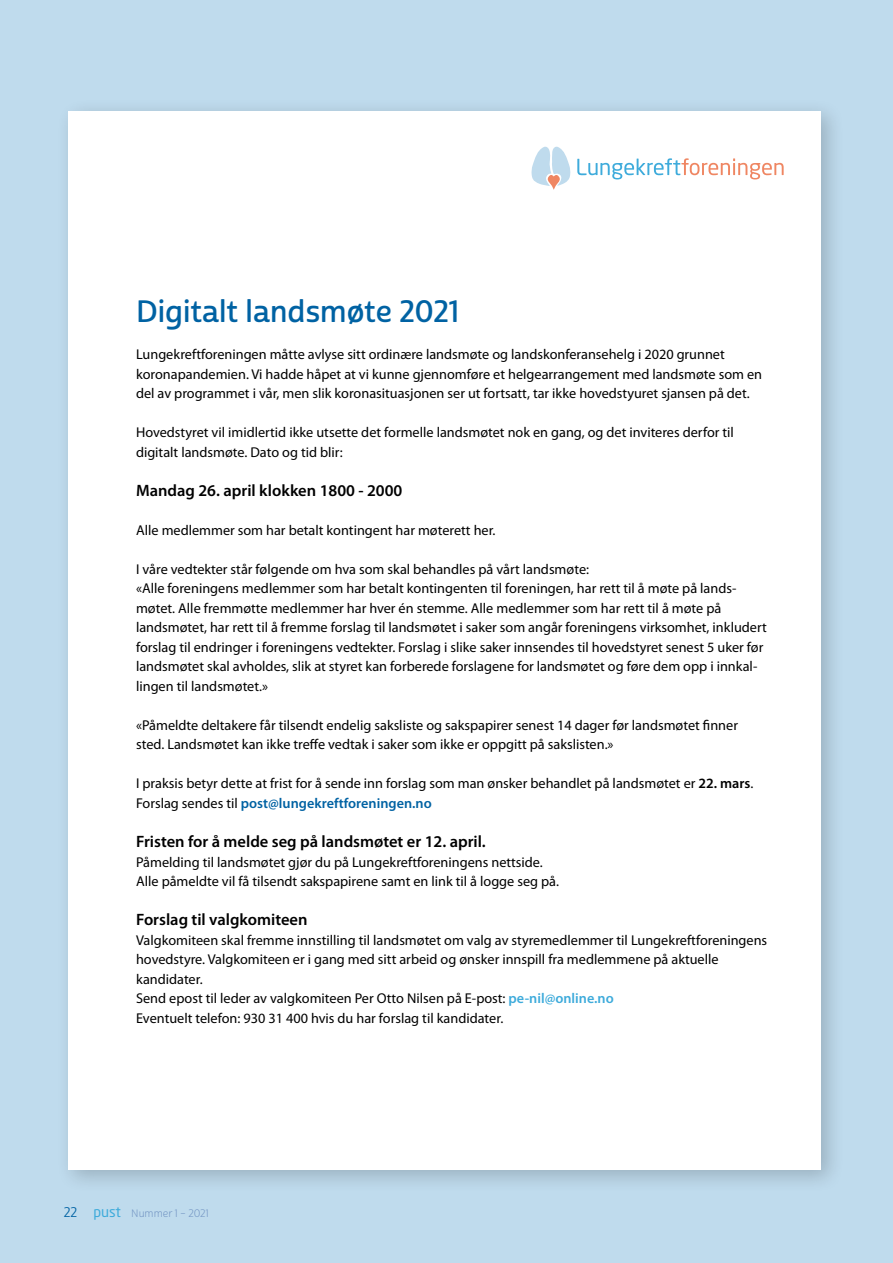
<style>
.page{position:relative;width:893px;height:1263px;background:#bfdbed}
.page>*{position:absolute;margin:0;border:0;box-sizing:border-box;transform-origin:0 0}
.t1{font:30px "Cabrito Sans Nor Dem";color:#0062a3}
.t2{font:600 16.5px "Myriad Pro";color:#000}
.t3{font:14.25px/19.5px "Myriad Pro";color:#000}
.t4{font:10.5px "Cabrito Sans Nor Boo";color:#7294c3}
.s1{font-weight:600}
.s2{font-weight:600;color:#0062a3}
.s3{font-weight:600;color:#3eabdb}
.s4{font-family:"Cabrito Sans Nor Reg";font-size:13.5px;color:#0062a3}
.s5{font-family:"Neo Sans W1 G";font-size:14.25px;color:#3eabdb}
</style>
<div class="page">
<div style="left:55px;top:98px;width:790px;height:1096px;background:#000;opacity:.2"></div>
<div style="left:68px;top:111px;width:753px;height:1058px;background:#fff"></div>
<svg style="left:531px;top:147px;width:40px;height:43px"></svg>
<svg style="left:577px;top:158px;width:207px;height:21px"></svg>
<h1 class="t1" style="left:136px;top:293px;width:325px">Digitalt landsmøte 2021</h1>
<p class="t3" style="left:136px;top:345px;width:628px">Lungekreftforeningen måtte avlyse sitt ordinære landsmøte og landskonferansehelg i 2020 grunnet koronapandemien. Vi hadde håpet at vi kunne gjennomføre et helgearrangement med landsmøte som en del av programmet i vår, men slik koronasituasjonen ser ut fortsatt, tar ikke hovedstyuret sjansen på det.</p>
<p class="t3" style="left:136px;top:423px;width:599px">Hovedstyret vil imidlertid ikke utsette det formelle landsmøtet nok en gang, og det inviteres derfor til digitalt landsmøte. Dato og tid blir:</p>
<p class="t2" style="left:136px;top:481px;width:268px">Mandag 26. april klokken 1800 - 2000</p>
<p class="t3" style="left:136px;top:521px;width:361px">Alle medlemmer som har betalt kontingent har møterett her.</p>
<p class="t3" style="left:136px;top:560px;width:632px">I våre vedtekter står følgende om hva som skal behandles på vårt landsmøte:<br>«Alle foreningens medlemmer som har betalt kontingenten til foreningen, har rett til å møte på lands&shy;møtet. Alle fremmøtte medlemmer har hver én stemme. Alle medlemmer som har rett til å møte på landsmøtet, har rett til å fremme forslag til landsmøtet i saker som angår foreningens virksomhet, inkludert forslag til endringer i foreningens vedtekter. Forslag i slike saker innsendes til hovedstyret senest 5 uker før landsmøtet skal avholdes, slik at styret kan forberede forslagene for landsmøtet og føre dem opp i innkal&shy;lingen til landsmøtet.»</p>
<p class="t3" style="left:136px;top:716px;width:603px">«Påmeldte deltakere får tilsendt endelig saksliste og sakspapirer senest 14 dager før landsmøtet finner sted. Landsmøtet kan ikke treffe vedtak i saker som ikke er oppgitt på sakslisten.»</p>
<p class="t3" style="left:136px;top:774px;width:619px">I praksis betyr dette at frist for å sende inn forslag som man ønsker behandlet på landsmøtet er <span class="s1">22. mars</span>.<br>Forslag sendes til <span class="s2">post@lungekreftforeningen.no</span></p>
<p class="t2" style="left:136px;top:832px;width:351px">Fristen for å melde seg på landsmøtet er 12. april.</p>
<p class="t3" style="left:136px;top:852px;width:425px">Påmelding til landsmøtet gjør du på Lungekreftforeningens nettside.<br>Alle påmeldte vil få tilsendt sakspapirene samt en link til å logge seg på.</p>
<p class="t2" style="left:136px;top:910px;width:173px">Forslag til valgkomiteen</p>
<p class="t3" style="left:136px;top:930px;width:633px">Valgkomiteen skal fremme innstilling til landsmøtet om valg av styremedlemmer til Lungekreftforeningens hovedstyre. Valgkomiteen er i gang med sitt arbeid og ønsker innspill fra medlemmene på aktuelle kandidater.<br>Send epost til leder av valgkomiteen Per Otto Nilsen på E-post: <span class="s3">pe-nil@online.no<br></span>Eventuelt telefon: 930 31 400 hvis du har forslag til kandidater.</p>
<p class="t4" style="left:64px;top:1206px;width:146px"><span class="s4">22</span> <span class="s5">pust</span> Nummer 1 – 2021</p>
</div>
